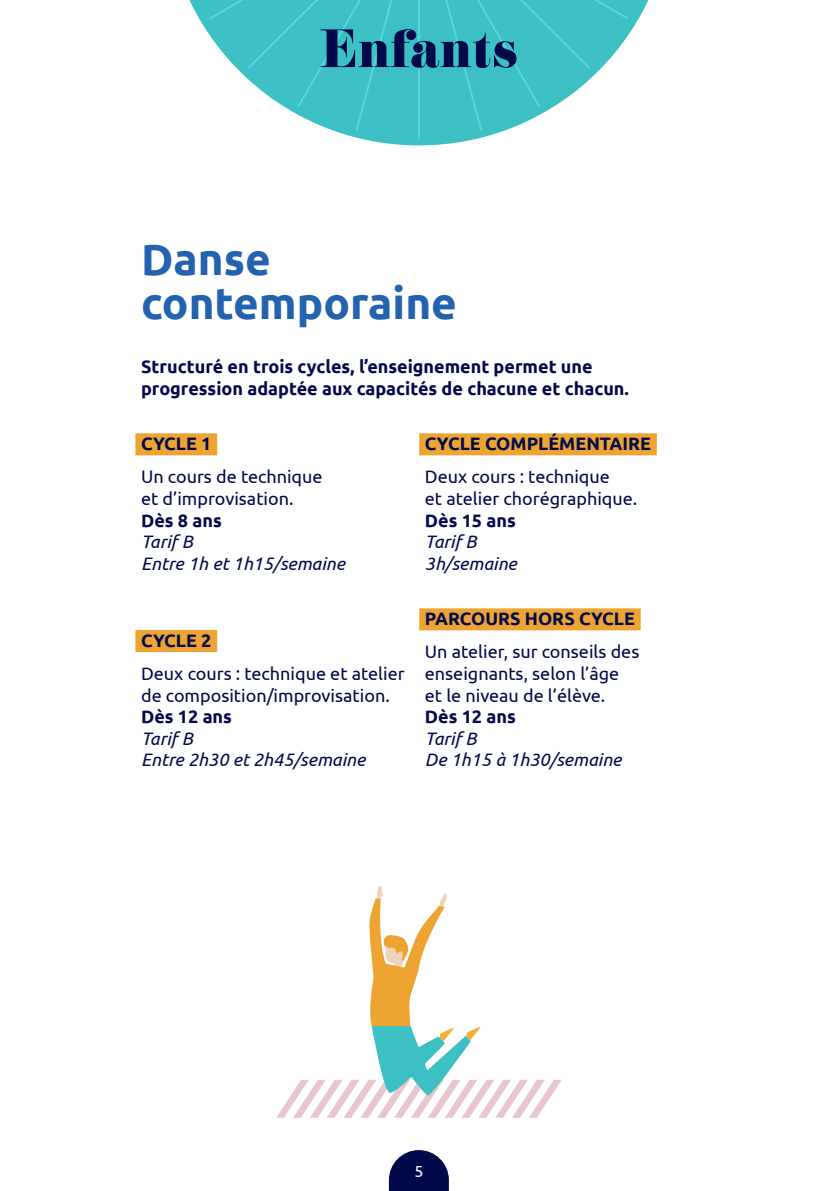
<style>
.page{position:relative;width:839px;height:1191px;background:#fff}
.page>*{position:absolute;margin:0;border:0;box-sizing:border-box;transform-origin:0 0}
.t1{font:56.4px "Didoni URWD";color:#02094b}
.t2{font:700 44px/44px "Ubuntu";color:#2362af}
.t3{font:18px/21.6px "Ubuntu";color:#02094b}
.t4{font:700 18px/21.6px "Ubuntu";color:#02094b}
.t5{font:italic 18px/21.6px "Ubuntu";color:#02094b}
.t6{font:16px "Ubuntu";color:#fff}
</style>
<div class="page">
<svg style="left:389px;top:1150px;width:60px;height:41px;background:#2a3067"></svg>
<div style="left:135px;top:433px;width:82px;height:22px;background:#eea432"></div>
<div style="left:135px;top:630px;width:82px;height:22px;background:#eea432"></div>
<div style="left:419px;top:433px;width:238px;height:22px;background:#eea432"></div>
<div style="left:419px;top:608px;width:222px;height:22px;background:#eea432"></div>
<svg style="left:372px;top:141px;width:94px;height:4px"></svg>
<svg style="left:189px;top:0;width:460px;height:141px"></svg>
<svg style="left:277px;top:886px;width:285px;height:231px"></svg>
<h1 class="t1" style="left:319px;top:15px;width:200px">Enfants</h1>
<h2 class="t2" style="left:141px;top:236px;width:317px">Danse contemporaine</h2>
<p class="t4" style="left:141px;top:356px;width:489px">Structuré en trois cycles, l’enseignement permet une progression adaptée aux capacités de chacune et chacun.</p>
<p class="t4" style="left:141px;top:433px;width:72px">CYCLE 1</p>
<p class="t3" style="left:141px;top:465px;width:183px">Un cours de technique et d’improvisation.</p>
<p class="t4" style="left:141px;top:509px;width:82px">Dès 8 ans</p>
<p class="t5" style="left:141px;top:530px;width:206px">Tarif B<br>Entre 1h et 1h15/semaine</p>
<p class="t4" style="left:425px;top:433px;width:228px">CYCLE COMPLÉMENTAIRE</p>
<p class="t3" style="left:425px;top:465px;width:214px">Deux cours : technique<br>et atelier chorégraphique.</p>
<p class="t4" style="left:425px;top:509px;width:92px">Dès 15 ans</p>
<p class="t5" style="left:425px;top:530px;width:94px">Tarif B<br>3h/semaine</p>
<p class="t4" style="left:425px;top:608px;width:212px">PARCOURS HORS CYCLE</p>
<p class="t3" style="left:425px;top:640px;width:216px">Un atelier, sur conseils des enseignants, selon l’âge et le niveau de l’élève.</p>
<p class="t4" style="left:425px;top:705px;width:92px">Dès 12 ans</p>
<p class="t5" style="left:425px;top:727px;width:198px">Tarif B<br>De 1h15 à 1h30/semaine</p>
<p class="t4" style="left:141px;top:629px;width:72px">CYCLE 2</p>
<p class="t3" style="left:141px;top:662px;width:265px">Deux cours : technique et atelier de composition/improvisation.</p>
<p class="t4" style="left:141px;top:705px;width:92px">Dès 12 ans</p>
<p class="t5" style="left:141px;top:727px;width:226px">Tarif B<br>Entre 2h30 et 2h45/semaine</p>
<p class="t6" style="left:414px;top:1161px;width:11px">5</p>
</div>
